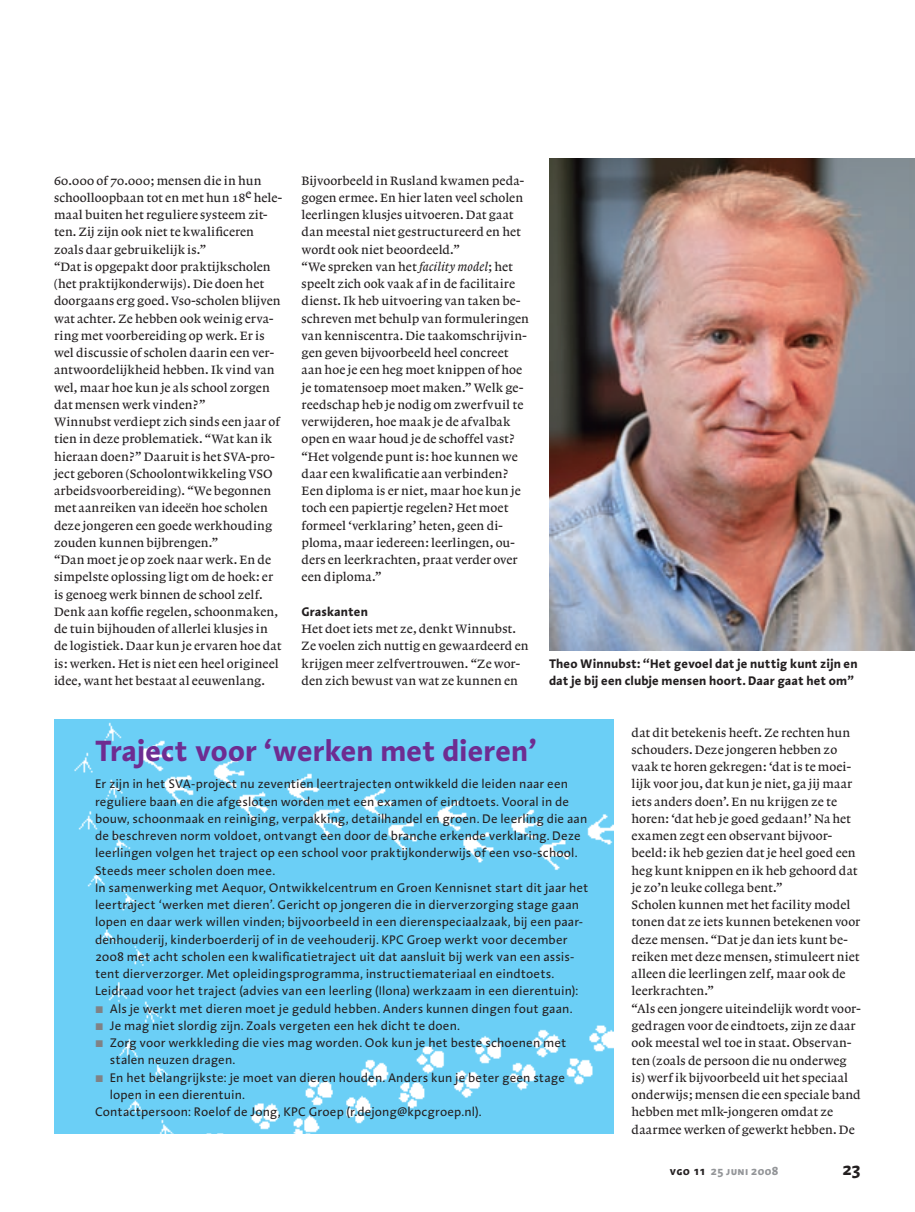
<style>
.page{position:relative;width:915px;height:1212px;background:#fff}
.page>*{position:absolute;margin:0;border:0;box-sizing:border-box;transform-origin:0 0}
.t1{font:700 30px "Linotype Aroma";color:#6e2c91}
.t2{font:700 18px "Linotype Aroma";color:#231f20}
.t3{font:500 12.75px/17.2px "Lexicon No 1 Roman A";letter-spacing:.01em;color:#231f20}
.t4{font:12.75px "Linotype Aroma";letter-spacing:.005em;color:#231f20}
.t5{font:700 12.75px/17.2px "Linotype Aroma";letter-spacing:.005em;color:#231f20}
.t6{font:700 12px "Linotype Aroma SC";letter-spacing:.02em;color:#939598}
.s1{font-family:"Lexicon No 1 Italic A"}
.s2{font-family:"Lexicon Xtra V03";color:#808285}
.s3{color:#231f20}
</style>
<div class="page">
<div style="left:54px;top:719px;width:559px;height:414px;background:#6bcff6"></div>
<img style="left:549px;top:159px;width:365px;height:492px">
<p class="t3" style="left:54px;top:172px;width:229px">60.000 of 70.000; mensen die in hun schoolloopbaan tot en met hun 18e hele&shy;maal buiten het reguliere systeem zit&shy;ten. Zij zijn ook niet te kwalificeren zoals daar gebruikelijk is.”<br>“Dat is opgepakt door praktijkscholen (het praktijkonderwijs). Die doen het doorgaans erg goed. Vso-scholen blijven wat achter. Ze hebben ook weinig erva&shy;ring met voorbereiding op werk. Er is wel discussie of scholen daarin een ver&shy;antwoordelijkheid hebben. Ik vind van wel, maar hoe kun je als school zorgen dat mensen werk vinden?”<br>Winnubst verdiept zich sinds een jaar of tien in deze problematiek. “Wat kan ik hieraan doen?” Daaruit is het SVA-pro&shy;ject geboren (Schoolontwikkeling VSO arbeidsvoorbereiding). “We begonnen met aanreiken van ideeën hoe scholen deze jongeren een goede werkhouding zouden kunnen bijbrengen.”<br>“Dan moet je op zoek naar werk. En de simpelste oplossing ligt om de hoek: er is genoeg werk binnen de school zelf.<br>Denk aan koffie regelen, schoonmaken, de tuin bijhouden of allerlei klusjes in de logistiek. Daar kun je ervaren hoe dat is: werken. Het is niet een heel origineel idee, want het bestaat al eeuwenlang.</p>
<p class="t3" style="left:301px;top:172px;width:229px">Bijvoorbeeld in Rusland kwamen peda&shy;gogen ermee. En hier laten veel scholen leerlingen klusjes uitvoeren. Dat gaat dan meestal niet gestructureerd en het wordt ook niet beoordeeld.”<br>“We spreken van het <span class="s1">facility model</span>; het speelt zich ook vaak af in de facilitaire dienst. Ik heb uitvoering van taken be&shy;schreven met behulp van formuleringen van kenniscentra. Die taakomschrijvin&shy;gen geven bijvoorbeeld heel concreet aan hoe je een heg moet knippen of hoe je tomatensoep moet maken.” Welk ge&shy;reedschap heb je nodig om zwerfvuil te verwijderen, hoe maak je de afvalbak open en waar houd je de schoffel vast? “Het volgende punt is: hoe kunnen we daar een kwalificatie aan verbinden?<br>Een diploma is er niet, maar hoe kun je toch een papiertje regelen? Het moet formeel ‘verklaring’ heten, geen di&shy;ploma, maar iedereen: leerlingen, ou&shy;ders en leerkrachten, praat verder over een diploma.”</p>
<p class="t5" style="left:301px;top:602px;width:68px">Graskanten</p>
<p class="t3" style="left:301px;top:620px;width:228px">Het doet iets met ze, denkt Winnubst.<br>Ze voelen zich nuttig en gewaardeerd en krijgen meer zelfvertrouwen. “Ze wor&shy;den zich bewust van wat ze kunnen en</p>
<p class="t5" style="left:549px;top:654px;width:310px">Theo Winnubst: “Het gevoel dat je nuttig kunt zijn en dat je bij een clubje mensen hoort. Daar gaat het om”</p>
<h1 class="t1" style="left:95px;top:730px;width:443px">Traject voor ‘werken met dieren’</h1>
<p class="t4" style="left:95px;top:776px;width:474px">Er zijn in het SVA-project nu zeventien leertrajecten ontwikkeld die leiden naar een</p>
<p class="t4" style="left:95px;top:793px;width:475px">reguliere baan en die afgesloten worden met een examen of eindtoets. Vooral in de</p>
<p class="t4" style="left:95px;top:810px;width:493px">bouw, schoonmaak en reiniging, verpakking, detailhandel en groen. De leerling die aan</p>
<p class="t4" style="left:95px;top:828px;width:487px">de beschreven norm voldoet, ontvangt een door de branche erkende verklaring. Deze</p>
<p class="t4" style="left:95px;top:845px;width:483px">leerlingen volgen het traject op een school voor praktijkonderwijs of een vso-school.</p>
<p class="t4" style="left:95px;top:862px;width:181px">Steeds meer scholen doen mee.</p>
<p class="t4" style="left:95px;top:879px;width:495px">In samenwerking met Aequor, Ontwikkelcentrum en Groen Kennisnet start dit jaar het</p>
<p class="t4" style="left:95px;top:897px;width:485px">leertraject ‘werken met dieren’. Gericht op jongeren die in dierverzorging stage gaan</p>
<p class="t4" style="left:95px;top:914px;width:489px">lopen en daar werk willen vinden; bijvoorbeeld in een dierenspeciaalzaak, bij een paar-</p>
<p class="t4" style="left:95px;top:931px;width:474px">denhouderij, kinderboerderij of in de veehouderij. KPC Groep werkt voor december</p>
<p class="t4" style="left:95px;top:948px;width:480px">2008 met acht scholen een kwalificatietraject uit dat aansluit bij werk van een assis-</p>
<p class="t4" style="left:95px;top:966px;width:460px">tent dierverzorger. Met opleidingsprogramma, instructiemateriaal en eindtoets.</p>
<p class="t4" style="left:95px;top:983px;width:485px">Leidraad voor het traject (advies van een leerling (Ilona) werkzaam in een dierentuin):</p>
<p class="t4" style="left:95px;top:1000px;width:478px"><span class="s2">N</span> Als je werkt met dieren moet je geduld hebben. Anders kunnen dingen fout gaan.</p>
<p class="t4" style="left:95px;top:1017px;width:366px"><span class="s2">N</span> Je mag niet slordig zijn. Zoals vergeten een hek dicht te doen.</p>
<p class="t4" style="left:95px;top:1035px;width:473px"><span class="s2">N</span> Zorg voor werkkleding die vies mag worden. Ook kun je het beste schoenen met</p>
<p class="t4" style="left:110px;top:1052px;width:127px">stalen neuzen dragen.</p>
<p class="t4" style="left:95px;top:1069px;width:471px"><span class="s2">N</span> En het belangrijkste: je moet van dieren houden. Anders kun je beter geen stage</p>
<p class="t4" style="left:110px;top:1086px;width:136px">lopen in een dierentuin.</p>
<p class="t4" style="left:95px;top:1104px;width:388px">Contactpersoon: Roelof de Jong, KPC Groep (r.dejong@kpcgroep.nl).</p>
<p class="t3" style="left:631px;top:724px;width:231px">dat dit betekenis heeft. Ze rechten hun schouders. Deze jongeren hebben zo vaak te horen gekregen: ‘dat is te moei&shy;lijk voor jou, dat kun je niet, ga jij maar iets anders doen’. En nu krijgen ze te horen: ‘dat heb je goed gedaan!’ Na het examen zegt een observant bijvoor&shy;beeld: ik heb gezien dat je heel goed een heg kunt knippen en ik heb gehoord dat je zo’n leuke collega bent.”<br>Scholen kunnen met het facility model tonen dat ze iets kunnen betekenen voor deze mensen. “Dat je dan iets kunt be&shy;reiken met deze mensen, stimuleert niet alleen die leerlingen zelf, maar ook de leerkrachten.”<br>“Als een jongere uiteindelijk wordt voor&shy;gedragen voor de eindtoets, zijn ze daar ook meestal wel toe in staat. Observan&shy;ten (zoals de persoon die nu onderweg is) werf ik bijvoorbeeld uit het speciaal onderwijs; mensen die een speciale band hebben met mlk-jongeren omdat ze daarmee werken of gewerkt hebben. De</p>
<p class="t6" style="left:669px;top:1163px;width:110px"><span class="s3">vgo 11</span> 25 juni 2008</p>
<h2 class="t2" style="left:841px;top:1156px;width:20px">23</h2>
</div>
